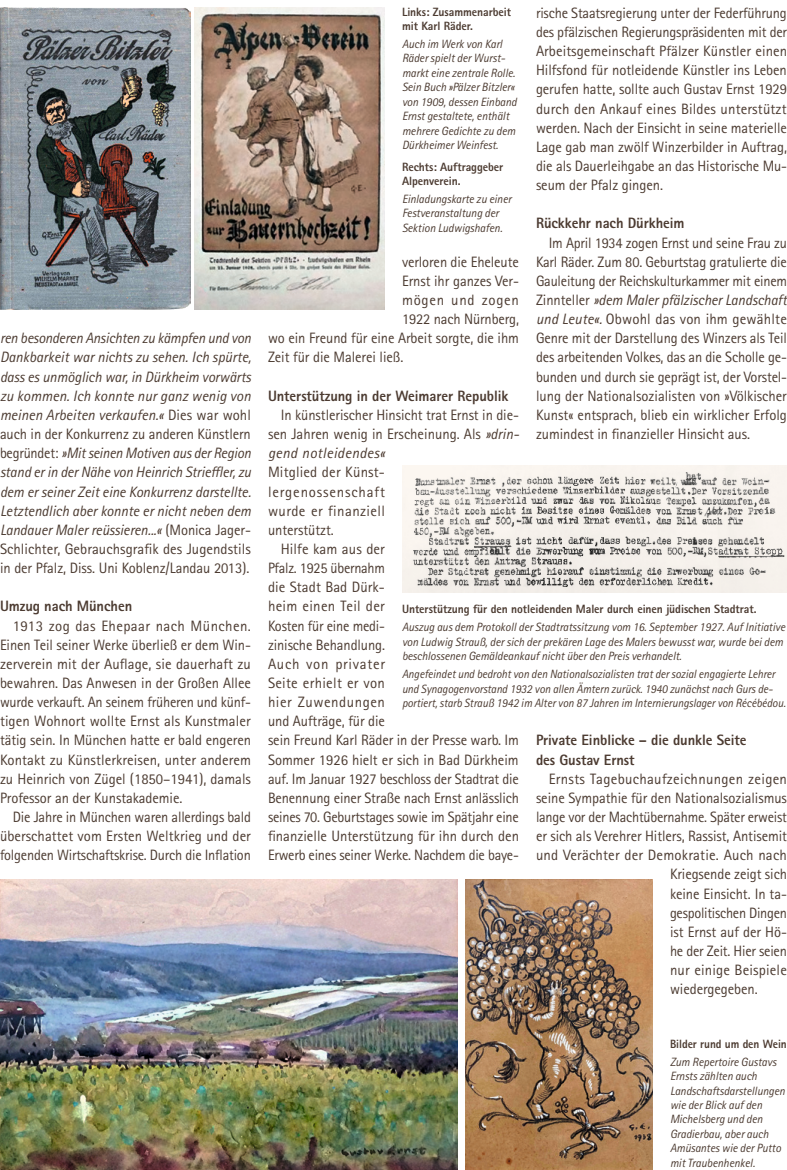
<style>
.page{position:relative;width:787px;height:1170px;background:#fff}
.page>*{position:absolute;margin:0;border:0;box-sizing:border-box;transform-origin:0 0}
.fliesstext_AMTSBLATT{font:15px/19.2px "Rotis Sans Serif Pro";letter-spacing:-.005em;color:#4c3b31}
.fliesstext_AMTSBLATT-2{font:15px/19.2px "Rotis Sans Serif Pro";letter-spacing:-.005em;color:#4c3b31;text-align:justify;scale:.96 1}
.fliesstext_AMTSBLATT-3{font:italic 15px/19.2px "Rotis Sans Serif Pro";letter-spacing:-.005em;color:#4c3b31;text-align:justify;scale:.96 1}
.fliesstext_titel_AMT{font:800 15px/19.2px "Rotis Sans Serif Pro";letter-spacing:-.005em;color:#4c3b31}
.fliesstext_AMTSBLATT-4{font:15px "Rotis Sans Serif Pro";letter-spacing:-.005em;color:#4c3b31;scale:.95 1}
.fliesstext_AMTSBLATT-5{font:15px "Rotis Sans Serif Pro";letter-spacing:.02em;color:#4c3b31}
.fliesstext_AMTSBLATT-6{font:15px "Rotis Sans Serif Pro";letter-spacing:.05em;color:#4c3b31}
.beschriftung_AMTSBLA{font:italic 12px/14.4px "Rotis Sans Serif Pro";letter-spacing:-.005em;color:#4c3b31}
.beschriftung_AMTSBLA-2{font:italic 12px/14.4px "Rotis Sans Serif Pro";letter-spacing:-.005em;color:#4c3b31;scale:.95 1}
.beschriftung_fett_AM{font:800 12px/14.4px "Rotis Sans Serif Pro";letter-spacing:-.005em;color:#4c3b31}
.beschriftung_fett_AM-2{font:800 12px "Rotis Sans Serif Pro";letter-spacing:-.005em;color:#4c3b31;scale:.95 1}
.s1{font-style:normal}
.s2{font-style:italic}
</style>
<div class="page">
<img style="left:0;top:879px;width:457px;height:290px">
<img style="left:466px;top:879px;width:187px;height:290px">
<img style="left:402px;top:466px;width:385px;height:126px">
<img style="left:0;top:7px;width:190px;height:302px">
<img style="left:195px;top:7px;width:190px;height:302px">
<p class="fliesstext_AMTSBLATT-3" style="left:0;top:329px;width:263px">ren besonderen Ansichten zu kämpfen und von Dankbarkeit war nichts zu sehen. Ich spürte, dass es unmöglich war, in Dürkheim vorwärts zu kommen. Ich konnte nur ganz wenig von meinen Arbeiten verkaufen.« <span class="s1">Dies war wohl auch in der Konkurrenz zu anderen Künstlern begründet:</span> »Mit seinen Motiven aus der Region stand er in der Nähe von Heinrich Strieffler, zu dem er seiner Zeit eine Konkurrenz darstellte.<br>Letztendlich aber konnte er nicht neben dem Landauer Maler reüssieren...« <span class="s1">(Monica Jager-Schlichter, Gebrauchsgrafik des Jugendstils in der Pfalz, Diss. Uni Koblenz/Landau 2013).</span></p>
<p class="fliesstext_titel_AMT" style="left:0;top:596px;width:134px">Umzug nach München</p>
<p class="fliesstext_AMTSBLATT" style="left:0;top:616px;width:252px;text-align:justify;text-indent:13px">1913 zog das Ehepaar nach München.<br>Einen Teil seiner Werke überließ er dem Win&shy;zerverein mit der Auflage, sie dauerhaft zu bewahren. Das Anwesen in der Großen Allee wurde verkauft. An seinem früheren und künf&shy;tigen Wohnort wollte Ernst als Kunstmaler tätig sein. In München hatte er bald engeren Kontakt zu Künstlerkreisen, unter anderem zu Heinrich von Zügel (1850–1941), damals Professor an der Kunstakademie.</p>
<p class="fliesstext_AMTSBLATT-2" style="left:0;top:807px;width:263px;text-indent:13px">Die Jahre in München waren allerdings bald überschattet vom Ersten Weltkrieg und der folgenden Wirtschaftskrise. Durch die Inflation</p>
<p class="fliesstext_AMTSBLATT-2" style="left:536px;top:3px;width:263px">rische Staatsregierung unter der Federführung des pfälzischen Regierungspräsidenten mit der Arbeitsgemeinschaft Pfälzer Künstler einen Hilfsfond für notleidende Künstler ins Leben gerufen hatte, sollte auch Gustav Ernst 1929 durch den Ankauf eines Bildes unterstützt werden. Nach der Einsicht in seine materielle Lage gab man zwölf Winzerbilder in Auftrag, die als Dauerleihgabe an das Historische Mu&shy;seum der Pfalz gingen.</p>
<p class="fliesstext_titel_AMT" style="left:536px;top:213px;width:150px">Rückkehr nach Dürkheim</p>
<p class="fliesstext_AMTSBLATT-2" style="left:536px;top:233px;width:263px;text-indent:13px">Im April 1934 zogen Ernst und seine Frau zu Karl Räder. Zum 80. Geburtstag gratulierte die Gauleitung der Reichskulturkammer mit einem Zinnteller <span class="s2">»dem Maler pfälzischer Landschaft und Leute«.</span> Obwohl das von ihm gewählte Genre mit der Darstellung des Winzers als Teil des arbeitenden Volkes, das an die Scholle ge&shy;bunden und durch sie geprägt ist, der Vorstel&shy;lung der Nationalsozialisten von »Völkischer Kunst« entsprach, blieb ein wirklicher Erfolg zumindest in finanzieller Hinsicht aus.</p>
<p class="beschriftung_fett_AM" style="left:402px;top:4px;width:111px">Links: Zusammenarbeit mit Karl Räder.</p>
<p class="beschriftung_AMTSBLA" style="left:402px;top:37px;width:116px">Auch im Werk von Karl<br>Räder spielt der Wurst&shy;markt eine zentrale Rolle.<br>Sein Buch »Pälzer Bitzler« von 1909, dessen Einband<br>Ernst gestaltete, enthält mehrere Gedichte zu dem<br>Dürkheimer Weinfest.</p>
<p class="beschriftung_fett_AM" style="left:402px;top:159px;width:103px">Rechts: Auftraggeber<br>Alpenverein.</p>
<p class="beschriftung_AMTSBLA" style="left:402px;top:192px;width:111px">Einladungskarte zu einer<br>Festveranstaltung der<br>Sektion Ludwigshafen.</p>
<p class="fliesstext_AMTSBLATT" style="left:402px;top:252px;width:118px">verloren die Eheleute</p>
<p class="fliesstext_AMTSBLATT" style="left:402px;top:271px;width:118px">Ernst ihr ganzes Ver-</p>
<p class="fliesstext_AMTSBLATT-6" style="left:402px;top:291px;width:118px">mögen und zogen</p>
<p class="fliesstext_AMTSBLATT-2" style="left:402px;top:309px;width:123px">1922 nach Nürnberg,</p>
<p class="fliesstext_AMTSBLATT" style="left:268px;top:329px;width:252px">wo ein Freund für eine Arbeit sorgte, die ihm</p>
<p class="fliesstext_AMTSBLATT" style="left:268px;top:348px;width:137px">Zeit für die Malerei ließ.</p>
<p class="fliesstext_titel_AMT" style="left:268px;top:386px;width:242px">Unterstützung in der Weimarer Republik</p>
<p class="fliesstext_AMTSBLATT" style="left:268px;top:405px;width:252px;text-indent:13px">In künstlerischer Hinsicht trat Ernst in die&shy;sen Jahren wenig in Erscheinung. Als <span class="s2">»drin&shy;gend notleidendes«<br></span>Mitglied der Künst-<br>lergenossenschaft<br>wurde er finanziell<br>unterstützt.</p>
<p class="fliesstext_AMTSBLATT" style="left:268px;top:539px;width:253px;text-indent:13px">Hilfe kam aus der<br>Pfalz. 1925 übernahm<br>die Stadt Bad Dürk-<br>heim einen Teil der<br>Kosten für eine medi-<br>zinische Behandlung.<br>Auch von privater<br>Seite erhielt er von<br>hier Zuwendungen<br>und Aufträge, für die<br>sein Freund Karl Räder in der Presse warb. Im<br>Sommer 1926 hielt er sich in Bad Dürkheim auf. Im Januar 1927 beschloss der Stadtrat die<br>Benennung einer Straße nach Ernst anlässlich seines 70. Geburtstages sowie im Spätjahr eine finanzielle Unterstützung für ihn durch den<br>Erwerb eines seiner Werke. Nachdem die baye-</p>
<p class="beschriftung_fett_AM" style="left:402px;top:602px;width:356px">Unterstützung für den notleidenden Maler durch einen jüdischen Stadtrat.</p>
<p class="beschriftung_AMTSBLA" style="left:402px;top:620px;width:385px">Auszug aus dem Protokoll der Stadtratssitzung vom 16. September 1927. Auf Initiative von Ludwig Strauß, der sich der prekären Lage des Malers bewusst war, wurde bei dem beschlossenen Gemäldeankauf nicht über den Preis verhandelt.</p>
<p class="beschriftung_AMTSBLA-2" style="left:402px;top:667px;width:405px">Angefeindet und bedroht von den Nationalsozialisten trat der sozial engagierte Lehrer und Synagogenvorstand 1932 von allen Ämtern zurück. 1940 zunächst nach Gurs de&shy;portiert, starb Strauß 1942 im Alter von 87 Jahren im Internierungslager von Récébédou.</p>
<p class="fliesstext_titel_AMT" style="left:536px;top:730px;width:212px">Private Einblicke – die dunkle Seite des Gustav Ernst</p>
<p class="fliesstext_AMTSBLATT-5" style="left:549px;top:769px;width:240px">Ernsts Tagebuchaufzeichnungen zeigen</p>
<p class="fliesstext_AMTSBLATT" style="left:536px;top:788px;width:252px">seine Sympathie für den Nationalsozialismus</p>
<p class="fliesstext_AMTSBLATT-4" style="left:536px;top:808px;width:265px">lange vor der Machtübernahme. Später erweist</p>
<p class="fliesstext_AMTSBLATT" style="left:536px;top:826px;width:252px">er sich als Verehrer Hitlers, Rassist, Antisemit</p>
<p class="fliesstext_AMTSBLATT" style="left:536px;top:845px;width:252px">und Verächter der Demokratie. Auch nach</p>
<p class="fliesstext_AMTSBLATT" style="left:670px;top:864px;width:118px">Kriegsende zeigt sich</p>
<p class="fliesstext_AMTSBLATT" style="left:670px;top:883px;width:118px">keine Einsicht. In ta-</p>
<p class="fliesstext_AMTSBLATT-4" style="left:670px;top:903px;width:125px">gespolitischen Dingen</p>
<p class="fliesstext_AMTSBLATT" style="left:670px;top:922px;width:118px">ist Ernst auf der Hö-</p>
<p class="fliesstext_AMTSBLATT-2" style="left:670px;top:941px;width:123px">he der Zeit. Hier seien</p>
<p class="fliesstext_AMTSBLATT" style="left:670px;top:960px;width:118px">nur einige Beispiele</p>
<p class="fliesstext_AMTSBLATT" style="left:670px;top:979px;width:89px">wiedergegeben.</p>
<p class="beschriftung_fett_AM-2" style="left:670px;top:1035px;width:124px">Bilder rund um den Wein</p>
<p class="beschriftung_AMTSBLA" style="left:670px;top:1054px;width:117px">Zum Repertoire Gustavs<br>Ernsts zählten auch<br>Landschaftsdarstellungen wie der Blick auf den<br>Michelsberg und den<br>Gradierbau, aber auch<br>Amüsantes wie der Putto mit Traubenhenkel.</p>
</div>
